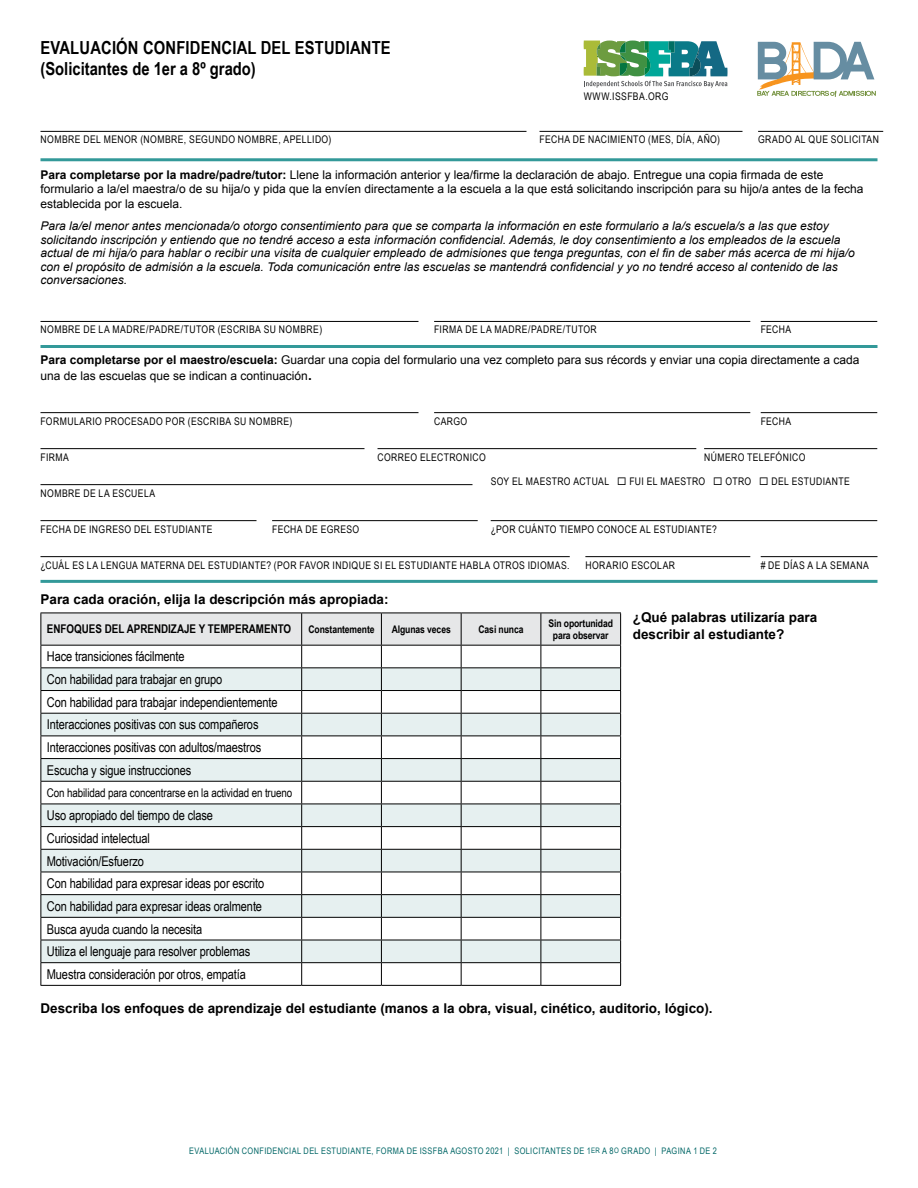
<style>
.page{position:relative;width:918px;height:1188px;background:#fff}
.page>*{position:absolute;margin:0;border:0;box-sizing:border-box;transform-origin:0 0}
.t1{font:700 18px/21.6px "Arial Narrow";letter-spacing:.01em;color:#000}
.t2{font:13.5px/22.6px "Arial Narrow";letter-spacing:-.01em;color:#000}
.t3{font:700 13.5px/16.2px "Arial";color:#000}
.t4{font:italic 12px/13.5px "Arial";color:#000}
.t5{font:12px/14.4px "Arial";color:#000}
.t6{font:12px "Arial Narrow";letter-spacing:-.01em;color:#000}
.t7{font:700 12px "Arial Narrow";color:#000}
.t8{font:10.5px "Arial Narrow";letter-spacing:.04em;color:#000}
.t9{font:700 10.5px/12.6px "Arial Narrow";letter-spacing:-.01em;color:#000;text-align:center}
.t10{font:9px "Arial Narrow";letter-spacing:.045em;color:#066}
.s1{font-weight:700}
.s2{font-weight:700;font-size:13.5px}
</style>
<div class="page">
<svg style="left:584px;top:40px;width:144px;height:48px"></svg>
<svg style="left:757px;top:42px;width:119px;height:55px"></svg>
<hr style="left:40px;top:131px;width:486px;height:1px;background:#000">
<hr style="left:540px;top:131px;width:202px;height:1px;background:#000">
<hr style="left:758px;top:131px;width:125px;height:1px;background:#000">
<hr style="left:40px;top:158px;width:838px;height:3px;background:#399">
<hr style="left:40px;top:321px;width:378px;height:1px;background:#000">
<hr style="left:434px;top:321px;width:316px;height:1px;background:#000">
<hr style="left:761px;top:321px;width:116px;height:1px;background:#000">
<hr style="left:40px;top:345px;width:838px;height:3px;background:#399">
<hr style="left:40px;top:412px;width:378px;height:1px;background:#000">
<hr style="left:434px;top:412px;width:316px;height:1px;background:#000">
<hr style="left:761px;top:412px;width:116px;height:1px;background:#000">
<hr style="left:40px;top:448px;width:324px;height:1px;background:#000">
<hr style="left:378px;top:448px;width:318px;height:1px;background:#000">
<hr style="left:704px;top:448px;width:173px;height:1px;background:#000">
<hr style="left:40px;top:484px;width:432px;height:1px;background:#000">
<hr style="left:40px;top:520px;width:216px;height:1px;background:#000">
<hr style="left:272px;top:520px;width:206px;height:1px;background:#000">
<hr style="left:491px;top:520px;width:386px;height:1px;background:#000">
<hr style="left:40px;top:556px;width:530px;height:1px;background:#000">
<hr style="left:585px;top:556px;width:165px;height:1px;background:#000">
<hr style="left:761px;top:556px;width:117px;height:1px;background:#000">
<hr style="left:40px;top:580px;width:838px;height:3px;background:#399">
<svg style="left:40px;top:613px;width:581px;height:372px"></svg>
<hr style="left:541px;top:962px;width:80px;height:1px;background:#000">
<hr style="left:40px;top:985px;width:262px;height:1px;background:#000">
<hr style="left:302px;top:985px;width:79px;height:1px;background:#000">
<hr style="left:381px;top:985px;width:80px;height:1px;background:#000">
<hr style="left:461px;top:985px;width:80px;height:1px;background:#000">
<hr style="left:541px;top:985px;width:80px;height:1px;background:#000">
<h1 class="t1" style="left:40px;top:36px;width:352px">EVALUACIÓN CONFIDENCIAL DEL ESTUDIANTE (Solicitantes de 1er a 8º grado)</h1>
<p class="t8" style="left:584px;top:89px;width:86px">WWW.ISSFBA.ORG</p>
<p class="t8" style="left:40px;top:132px;width:292px">NOMBRE DEL MENOR (NOMBRE, SEGUNDO NOMBRE, APELLIDO)</p>
<p class="t8" style="left:540px;top:132px;width:182px">FECHA DE NACIMIENTO (MES, DÍA, AÑO)</p>
<p class="t8" style="left:758px;top:132px;width:122px">GRADO AL QUE SOLICITAN</p>
<p class="t5" style="left:40px;top:168px;width:825px"><span class="s1">Para completarse por la madre/padre/tutor:</span> Llene la información anterior y lea/firme la declaración de abajo. Entregue una copia firmada de este formulario a la/el maestra/o de su hija/o y pida que la envíen directamente a la escuela a la que está solicitando inscripción para su hijo/a antes de la fecha establecida por la escuela.</p>
<p class="t4" style="left:40px;top:219px;width:816px">Para la/el menor antes mencionada/o otorgo consentimiento para que se comparta la información en este formulario a la/s escuela/s a las que estoy solicitando inscripción y entiendo que no tendré acceso a esta información confidencial. Además, le doy consentimiento a los empleados de la escuela actual de mi hija/o para hablar o recibir una visita de cualquier empleado de admisiones que tenga preguntas, con el fin de saber más acerca de mi hija/o con el propósito de admisión a la escuela. Toda comunicación entre las escuelas se mantendrá confidencial y yo no tendré acceso al contenido de las conversaciones.</p>
<p class="t8" style="left:40px;top:322px;width:283px">NOMBRE DE LA MADRE/PADRE/TUTOR (ESCRIBA SU NOMBRE)</p>
<p class="t8" style="left:434px;top:322px;width:164px">FIRMA DE LA MADRE/PADRE/TUTOR</p>
<p class="t8" style="left:761px;top:322px;width:32px">FECHA</p>
<p class="t5" style="left:40px;top:352px;width:821px;line-height:16.2px"><span class="s1">Para completarse por el maestro/escuela:</span> Guardar una copia del formulario una vez completo para sus récords y enviar una copia directamente a cada una de las escuelas que se indican a continuación<span class="s2">.</span></p>
<p class="t8" style="left:40px;top:413px;width:254px">FORMULARIO PROCESADO POR (ESCRIBA SU NOMBRE)</p>
<p class="t8" style="left:434px;top:413px;width:35px">CARGO</p>
<p class="t8" style="left:761px;top:413px;width:32px">FECHA</p>
<p class="t8" style="left:40px;top:449px;width:30px">FIRMA</p>
<p class="t8" style="left:378px;top:449px;width:110px">CORREO ELECTRONICO</p>
<p class="t8" style="left:704px;top:449px;width:103px">NÚMERO TELEFÓNICO</p>
<p class="t8" style="left:40px;top:485px;width:116px">NOMBRE DE LA ESCUELA</p>
<p class="t8" style="left:491px;top:473px;width:361px">SOY EL MAESTRO ACTUAL ◻ FUI EL MAESTRO ◻ OTRO ◻ DEL ESTUDIANTE</p>
<p class="t8" style="left:40px;top:521px;width:174px">FECHA DE INGRESO DEL ESTUDIANTE</p>
<p class="t8" style="left:272px;top:521px;width:89px">FECHA DE EGRESO</p>
<p class="t8" style="left:491px;top:521px;width:228px">¿POR CUÁNTO TIEMPO CONOCE AL ESTUDIANTE?</p>
<p class="t8" style="left:40px;top:557px;width:531px">¿CUÁL ES LA LENGUA MATERNA DEL ESTUDIANTE? (POR FAVOR INDIQUE SI EL ESTUDIANTE HABLA OTROS IDIOMAS.</p>
<p class="t8" style="left:585px;top:557px;width:91px">HORARIO ESCOLAR</p>
<p class="t8" style="left:761px;top:557px;width:110px"># DE DÍAS A LA SEMANA</p>
<p class="t3" style="left:40px;top:592px;width:350px">Para cada oración, elija la descripción más apropiada:</p>
<p class="t7" style="left:47px;top:620px;width:246px">ENFOQUES DEL APRENDIZAJE Y TEMPERAMENTO</p>
<p class="t9" style="left:309px;top:622px;width:68px">Constantemente</p>
<p class="t9" style="left:392px;top:622px;width:61px">Algunas veces</p>
<p class="t9" style="left:479px;top:622px;width:46px">Casi nunca</p>
<p class="t9" style="left:548px;top:616px;width:66px">Sin oportunidad para observar</p>
<p class="t2" style="left:47px;top:645px;width:232px">Hace transiciones fácilmente<br>Con habilidad para trabajar en grupo<br>Con habilidad para trabajar independientemente Interacciones positivas con sus compañeros Interacciones positivas con adultos/maestros Escucha y sigue instrucciones</p>
<p class="t6" style="left:47px;top:784px;width:247px">Con habilidad para concentrarse en la actividad en trueno</p>
<p class="t2" style="left:47px;top:804px;width:219px">Uso apropiado del tiempo de clase Curiosidad intelectual<br>Motivación/Esfuerzo<br>Con habilidad para expresar ideas por escrito Con habilidad para expresar ideas oralmente Busca ayuda cuando la necesita<br>Utiliza el lenguaje para resolver problemas Muestra consideración por otros, empatía</p>
<p class="t3" style="left:633px;top:610px;width:186px">¿Qué palabras utilizaría para describir al estudiante?</p>
<p class="t3" style="left:40px;top:1000px;width:674px">Describa los enfoques de aprendizaje del estudiante (manos a la obra, visual, cinético, auditorio, lógico).</p>
<p class="t10" style="left:189px;top:1144px;width:530px">EVALUACIÓN CONFIDENCIAL DEL ESTUDIANTE, FORMA DE ISSFBA AGOSTO 2021 | SOLICITANTES DE 1<sup>ER</sup> A 8<sup>O</sup> GRADO | PAGINA 1 DE 2</p>
</div>
